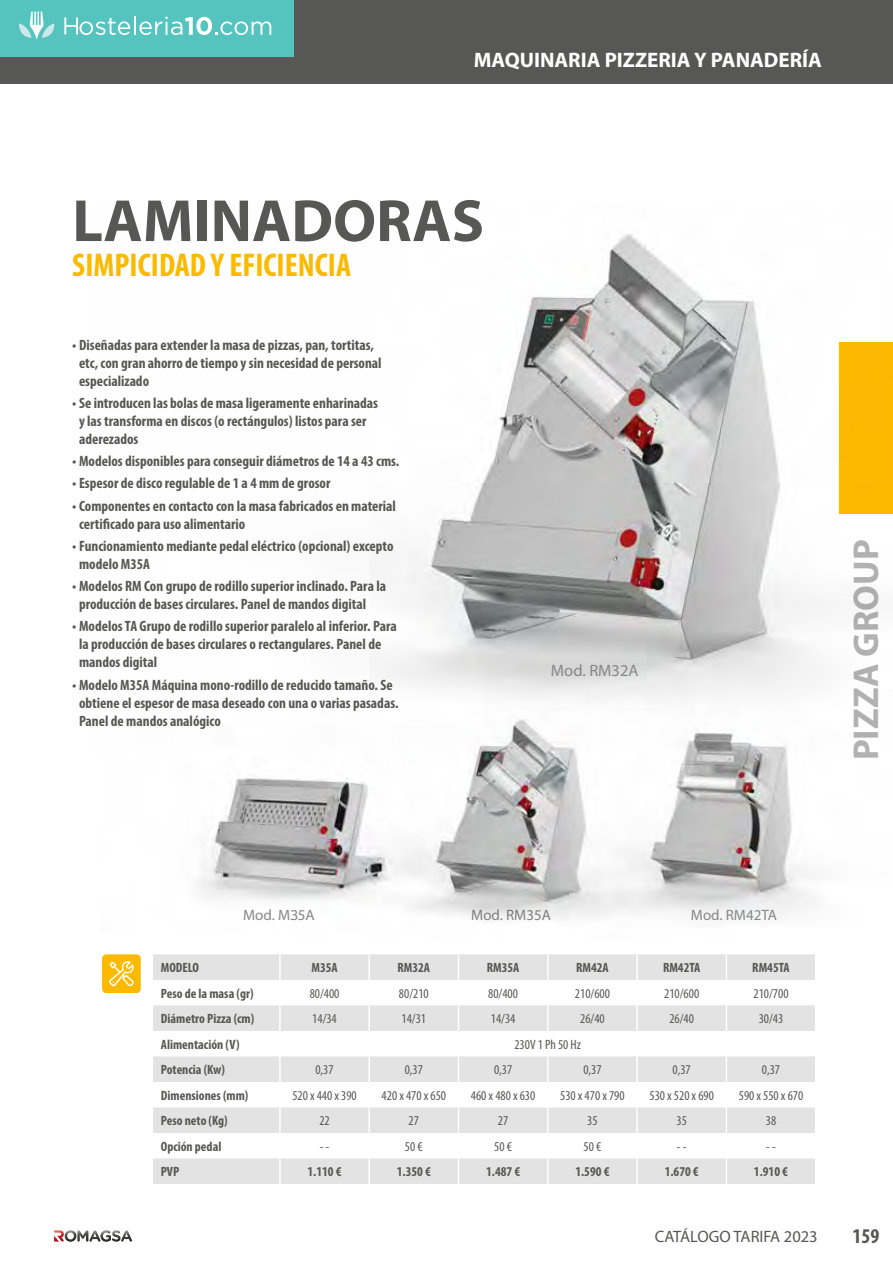
<style>
.page{position:relative;width:893px;height:1263px;background:#fff}
.page>*{position:absolute;margin:0;border:0;box-sizing:border-box;transform-origin:0 0}
.t1{font:700 60px "Myriad Pro";color:#575756}
.t2{font:700 36px "Myriad Pro";color:#b3b2b2}
.t3{font:700 condensed 33px "Myriad Pro";color:#fbba00}
.t4{font:700 21px "Myriad Pro";color:#fff}
.t5{font:700 condensed 21px "Myriad Pro";color:#575756}
.t6{font:16.5px "Myriad Pro";color:#575756}
.t7{font:16.5px "Myriad Pro";color:#878787}
.t8{font:700 condensed 15px/18px "Myriad Pro";color:#575756}
.t9{font:15px "Myriad Pro";color:#878787}
.t10{font:condensed 13.5px "Myriad Pro";color:#575756}
.t11{font:700 condensed 13.5px "Myriad Pro";color:#575756}
</style>
<div class="page">
<div style="left:0;top:0;width:893px;height:84px;background:#575756"></div>
<svg style="left:54px;top:1230px;width:78px;height:12px"></svg>
<img style="left:370px;top:234px;width:523px;height:456px">
<img style="left:198px;top:778px;width:95px;height:122px">
<img style="left:484px;top:685px;width:409px;height:233px">
<svg style="left:153px;top:954px;width:662px;height:230px;fill:#e3e3e3"></svg>
<hr style="left:279px;top:954px;width:2px;height:26px;background:#fff">
<hr style="left:368px;top:954px;width:2px;height:26px;background:#fff">
<hr style="left:547px;top:954px;width:2px;height:26px;background:#fff">
<hr style="left:636px;top:954px;width:2px;height:26px;background:#fff">
<hr style="left:279px;top:980px;width:2px;height:25px;background:#fff">
<hr style="left:368px;top:980px;width:2px;height:25px;background:#fff">
<hr style="left:547px;top:980px;width:2px;height:25px;background:#fff">
<hr style="left:636px;top:980px;width:2px;height:25px;background:#fff">
<hr style="left:279px;top:1005px;width:2px;height:26px;background:#fff">
<hr style="left:368px;top:1005px;width:2px;height:26px;background:#fff">
<svg style="left:458px;top:954px;width:1px;height:77px"></svg>
<hr style="left:547px;top:1005px;width:2px;height:26px;background:#fff">
<hr style="left:636px;top:1005px;width:2px;height:26px;background:#fff">
<svg style="left:726px;top:954px;width:1px;height:77px"></svg>
<hr style="left:279px;top:1031px;width:2px;height:25px;background:#fff">
<hr style="left:279px;top:1056px;width:2px;height:26px;background:#fff">
<hr style="left:368px;top:1056px;width:2px;height:26px;background:#fff">
<hr style="left:547px;top:1056px;width:2px;height:26px;background:#fff">
<hr style="left:636px;top:1056px;width:2px;height:26px;background:#fff">
<hr style="left:279px;top:1082px;width:2px;height:25px;background:#fff">
<hr style="left:368px;top:1082px;width:2px;height:25px;background:#fff">
<hr style="left:547px;top:1082px;width:2px;height:25px;background:#fff">
<hr style="left:636px;top:1082px;width:2px;height:25px;background:#fff">
<hr style="left:279px;top:1107px;width:2px;height:26px;background:#fff">
<hr style="left:368px;top:1107px;width:2px;height:26px;background:#fff">
<hr style="left:547px;top:1107px;width:2px;height:26px;background:#fff">
<hr style="left:636px;top:1107px;width:2px;height:26px;background:#fff">
<hr style="left:279px;top:1133px;width:2px;height:25px;background:#fff">
<hr style="left:368px;top:1133px;width:2px;height:25px;background:#fff">
<hr style="left:547px;top:1133px;width:2px;height:25px;background:#fff">
<hr style="left:636px;top:1133px;width:2px;height:25px;background:#fff">
<hr style="left:279px;top:1158px;width:2px;height:26px;background:#fff">
<hr style="left:368px;top:1158px;width:2px;height:26px;background:#fff">
<svg style="left:458px;top:1056px;width:1px;height:128px"></svg>
<hr style="left:547px;top:1158px;width:2px;height:26px;background:#fff">
<hr style="left:636px;top:1158px;width:2px;height:26px;background:#fff">
<svg style="left:726px;top:1056px;width:1px;height:128px"></svg>
<img style="left:293px;top:707px;width:446px;height:212px">
<div style="left:102px;top:954px;width:39px;height:39px;background:#fbba00;border-radius:4px"></div>
<svg style="left:109px;top:961px;width:25px;height:25px"></svg>
<div style="left:0;top:0;width:293px;height:57px;background:#55c3be"></div>
<svg style="left:64px;top:16px;width:207px;height:19px"></svg>
<svg style="left:19px;top:11px;width:36px;height:29px"></svg>
<h3 class="t4" style="left:474px;top:46px;width:350px">MAQUINARIA PIZZERIA Y PANADERÍA</h3>
<h1 class="t1" style="left:72px;top:182px;width:413px">LAMINADORAS</h1>
<h3 class="t3" style="left:72px;top:244px;width:280px">SIMPICIDAD Y EFICIENCIA</h3>
<p class="t8" style="left:79px;top:335px;width:304px;text-indent:-7px">• Diseñadas para extender la masa de pizzas, pan, tortitas, etc, con gran ahorro de tiempo y sin necesidad de personal especializado</p>
<p class="t8" style="left:79px;top:393px;width:301px;text-indent:-7px">• Se introducen las bolas de masa ligeramente enharinadas y las transforma en discos (o rectángulos) listos para ser aderezados</p>
<p class="t8" style="left:72px;top:452px;width:329px">• Modelos disponibles para conseguir diámetros de 14 a 43 cms.</p>
<p class="t8" style="left:72px;top:474px;width:260px">• Espesor de disco regulable de 1 a 4 mm de grosor</p>
<p class="t8" style="left:79px;top:496px;width:318px;text-indent:-7px">• Componentes en contacto con la masa fabricados en material certificado para uso alimentario</p>
<p class="t8" style="left:79px;top:536px;width:316px;text-indent:-7px">• Funcionamiento mediante pedal eléctrico (opcional) excepto modelo M35A</p>
<p class="t8" style="left:79px;top:577px;width:309px;text-indent:-7px">• Modelos RM Con grupo de rodillo superior inclinado. Para la producción de bases circulares. Panel de mandos digital</p>
<p class="t8" style="left:79px;top:617px;width:319px;text-indent:-7px">• Modelos TA Grupo de rodillo superior paralelo al inferior. Para la producción de bases circulares o rectangulares. Panel de mandos digital</p>
<p class="t8" style="left:79px;top:675px;width:321px;text-indent:-7px">• Modelo M35A Máquina mono-rodillo de reducido tamaño. Se obtiene el espesor de masa deseado con una o varias pasadas.<br>Panel de mandos analógico</p>
<p class="t7" style="left:551px;top:660px;width:89px">Mod. RM32A</p>
<h2 class="t2" style="left:842px;top:760px;width:222px;rotate:-90deg">PIZZA GROUP</h2>
<p class="t9" style="left:243px;top:906px;width:73px">Mod. M35A</p>
<p class="t9" style="left:471px;top:906px;width:81px">Mod. RM35A</p>
<p class="t9" style="left:691px;top:906px;width:88px">Mod. RM42TA</p>
<p class="t11" style="left:161px;top:959px;width:40px">MODELO</p>
<p class="t11" style="left:311px;top:959px;width:28px">M35A</p>
<p class="t11" style="left:398px;top:959px;width:34px">RM32A</p>
<p class="t11" style="left:487px;top:959px;width:34px">RM35A</p>
<p class="t11" style="left:576px;top:959px;width:34px">RM42A</p>
<p class="t11" style="left:663px;top:959px;width:39px">RM42TA</p>
<p class="t11" style="left:752px;top:959px;width:39px">RM45TA</p>
<p class="t11" style="left:161px;top:985px;width:94px">Peso de la masa (gr)</p>
<p class="t10" style="left:310px;top:985px;width:31px">80/400</p>
<p class="t10" style="left:399px;top:985px;width:31px">80/210</p>
<p class="t10" style="left:488px;top:985px;width:31px">80/400</p>
<p class="t10" style="left:575px;top:985px;width:36px">210/600</p>
<p class="t10" style="left:664px;top:985px;width:36px">210/600</p>
<p class="t10" style="left:753px;top:985px;width:36px">210/700</p>
<p class="t11" style="left:161px;top:1010px;width:95px">Diámetro Pizza (cm)</p>
<p class="t10" style="left:312px;top:1010px;width:26px">14/34</p>
<p class="t10" style="left:402px;top:1010px;width:26px">14/31</p>
<p class="t10" style="left:491px;top:1010px;width:26px">14/34</p>
<p class="t10" style="left:580px;top:1010px;width:26px">26/40</p>
<p class="t10" style="left:669px;top:1010px;width:26px">26/40</p>
<p class="t10" style="left:759px;top:1010px;width:26px">30/43</p>
<p class="t11" style="left:161px;top:1036px;width:80px">Alimentación (V)</p>
<p class="t10" style="left:514px;top:1036px;width:68px">230V 1 Ph 50 Hz</p>
<p class="t11" style="left:161px;top:1061px;width:66px">Potencia (Kw)</p>
<p class="t10" style="left:315px;top:1062px;width:20px">0,37</p>
<p class="t10" style="left:405px;top:1062px;width:20px">0,37</p>
<p class="t10" style="left:494px;top:1062px;width:20px">0,37</p>
<p class="t10" style="left:583px;top:1062px;width:20px">0,37</p>
<p class="t10" style="left:673px;top:1062px;width:20px">0,37</p>
<p class="t10" style="left:762px;top:1062px;width:20px">0,37</p>
<p class="t11" style="left:161px;top:1087px;width:89px">Dimensiones (mm)</p>
<p class="t10" style="left:292px;top:1087px;width:66px">520 x 440 x 390</p>
<p class="t10" style="left:382px;top:1087px;width:66px">420 x 470 x 650</p>
<p class="t10" style="left:471px;top:1087px;width:66px">460 x 480 x 630</p>
<p class="t10" style="left:560px;top:1087px;width:66px">530 x 470 x 790</p>
<p class="t10" style="left:649px;top:1087px;width:66px">530 x 520 x 690</p>
<p class="t10" style="left:739px;top:1087px;width:66px">590 x 550 x 670</p>
<p class="t11" style="left:161px;top:1112px;width:68px">Peso neto (Kg)</p>
<p class="t10" style="left:319px;top:1113px;width:12px">22</p>
<p class="t10" style="left:409px;top:1113px;width:12px">27</p>
<p class="t10" style="left:498px;top:1113px;width:12px">27</p>
<p class="t10" style="left:587px;top:1113px;width:12px">35</p>
<p class="t10" style="left:676px;top:1113px;width:12px">35</p>
<p class="t10" style="left:766px;top:1113px;width:12px">38</p>
<p class="t11" style="left:161px;top:1138px;width:62px">Opción pedal</p>
<p class="t10" style="left:320px;top:1138px;width:11px">- -</p>
<p class="t10" style="left:405px;top:1138px;width:19px">50 €</p>
<p class="t10" style="left:494px;top:1138px;width:19px">50 €</p>
<p class="t10" style="left:584px;top:1138px;width:19px">50 €</p>
<p class="t10" style="left:677px;top:1138px;width:11px">- -</p>
<p class="t10" style="left:766px;top:1138px;width:11px">- -</p>
<p class="t11" style="left:161px;top:1163px;width:20px">PVP</p>
<p class="t11" style="left:307px;top:1163px;width:36px">1.110 €</p>
<p class="t11" style="left:397px;top:1163px;width:36px">1.350 €</p>
<p class="t11" style="left:486px;top:1163px;width:36px">1.487 €</p>
<p class="t11" style="left:575px;top:1163px;width:36px">1.590 €</p>
<p class="t11" style="left:665px;top:1163px;width:36px">1.670 €</p>
<p class="t11" style="left:754px;top:1163px;width:36px">1.910 €</p>
<p class="t6" style="left:655px;top:1226px;width:164px">CATÁLOGO TARIFA 2023</p>
<h3 class="t5" style="left:852px;top:1223px;width:28px">159</h3>
</div>
